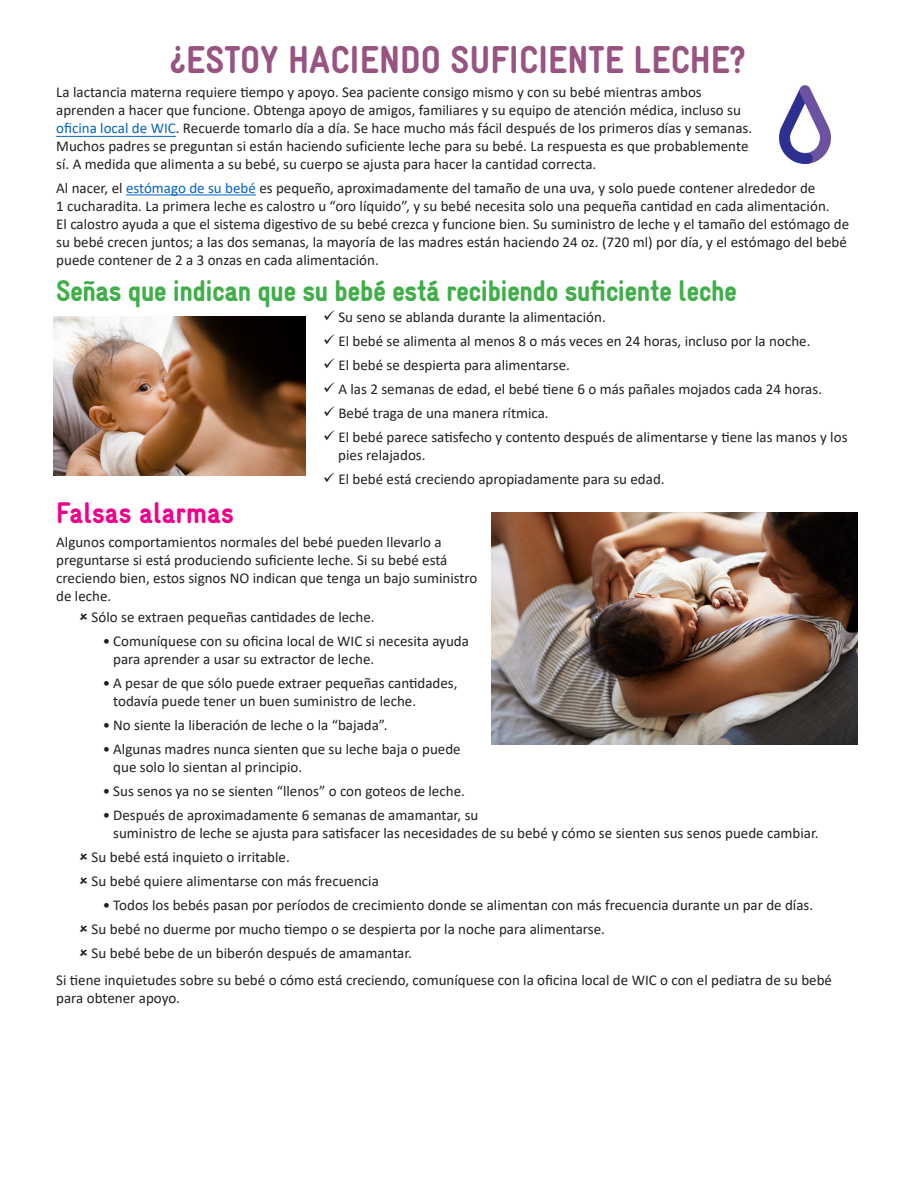
<style>
.page{position:relative;width:918px;height:1188px;background:#fff}
.page>*{position:absolute;margin:0;border:0;box-sizing:border-box;transform-origin:0 0}
.Head{font:900 39px "WIC Gravur Condensed";color:#985381}
.subhead{font:900 30px "WIC Gravur Condensed";letter-spacing:-.02em;color:#40ae49}
.subhead-2{font:900 30px "WIC Gravur Condensed";color:#ed028c}
.t1{font:15px/18px "Calibri";color:#231f20}
.s1{color:#0563c1}
</style>
<div class="page">
<img style="left:491px;top:513px;width:367px;height:231px">
<img style="left:53px;top:317px;width:252px;height:158px">
<img style="left:779px;top:85px;width:52px;height:79px">
<hr style="left:126px;top:194px;width:130px;height:1px;background:#0563c1">
<hr style="left:56px;top:136px;width:120px;height:1px;background:#0563c1">
<p class="Head" style="left:171px;top:38px;width:577px">¿ESTOY HACIENDO SUFICIENTE LECHE?</p>
<p class="t1" style="left:56px;top:83px;width:697px">La lactancia materna requiere tiempo y apoyo. Sea paciente consigo mismo y con su bebé mientras ambos aprenden a hacer que funcione. Obtenga apoyo de amigos, familiares y su equipo de atención médica, incluso su <span class="s1">oficina local de WIC</span>. Recuerde tomarlo día a día. Se hace mucho más fácil después de los primeros días y semanas.<br>Muchos padres se preguntan si están haciendo suficiente leche para su bebé. La respuesta es que probablemente sí. A medida que alimenta a su bebé, su cuerpo se ajusta para hacer la cantidad correcta.</p>
<p class="t1" style="left:56px;top:179px;width:795px">Al nacer, el <span class="s1">estómago de su bebé</span> es pequeño, aproximadamente del tamaño de una uva, y solo puede contener alrededor de<br>1 cucharadita. La primera leche es calostro u “oro líquido”, y su bebé necesita solo una pequeña cantidad en cada alimentación.<br>El calostro ayuda a que el sistema digestivo de su bebé crezca y funcione bien. Su suministro de leche y el tamaño del estómago de su bebé crecen juntos; a las dos semanas, la mayoría de las madres están haciendo 24 oz. (720 ml) por día, y el estómago del bebé puede contener de 2 a 3 onzas en cada alimentación.</p>
<p class="subhead" style="left:56px;top:274px;width:682px">Señas que indican que su bebé está recibiendo suficiente leche</p>
<p class="t1" style="left:338px;top:308px;width:269px">Su seno se ablanda durante la alimentación.</p>
<p class="t1" style="left:338px;top:332px;width:474px">El bebé se alimenta al menos 8 o más veces en 24 horas, incluso por la noche.</p>
<p class="t1" style="left:338px;top:356px;width:233px">El bebé se despierta para alimentarse.</p>
<p class="t1" style="left:338px;top:380px;width:485px">A las 2 semanas de edad, el bebé tiene 6 o más pañales mojados cada 24 horas.</p>
<p class="t1" style="left:338px;top:404px;width:212px">Bebé traga de una manera rítmica.</p>
<p class="t1" style="left:338px;top:428px;width:511px">El bebé parece satisfecho y contento después de alimentarse y tiene las manos y los pies relajados.</p>
<p class="t1" style="left:338px;top:470px;width:328px">El bebé está creciendo apropiadamente para su edad.</p>
<p class="subhead-2" style="left:56px;top:496px;width:179px">Falsas alarmas</p>
<p class="t1" style="left:56px;top:533px;width:423px">Algunos comportamientos normales del bebé pueden llevarlo a preguntarse si está produciendo suficiente leche. Si su bebé está creciendo bien, estos signos NO indican que tenga un bajo suministro de leche.</p>
<p class="t1" style="left:92px;top:608px;width:285px">Sólo se extraen pequeñas cantidades de leche.</p>
<p class="t1" style="left:113px;top:632px;width:357px;text-indent:-10px">• Comuníquese con su oficina local de WIC si necesita ayuda para aprender a usar su extractor de leche.</p>
<p class="t1" style="left:113px;top:674px;width:346px;text-indent:-10px">• A pesar de que sólo puede extraer pequeñas cantidades, todavía puede tener un buen suministro de leche.</p>
<p class="t1" style="left:103px;top:716px;width:286px">• No siente la liberación de leche o la “bajada”.</p>
<p class="t1" style="left:113px;top:740px;width:349px;text-indent:-10px">• Algunas madres nunca sienten que su leche baja o puede que solo lo sientan al principio.</p>
<p class="t1" style="left:103px;top:782px;width:364px">• Sus senos ya no se sienten “llenos” o con goteos de leche.</p>
<p class="t1" style="left:113px;top:806px;width:707px;text-indent:-10px">• Después de aproximadamente 6 semanas de amamantar, su<br>suministro de leche se ajusta para satisfacer las necesidades de su bebé y cómo se sienten sus senos puede cambiar.</p>
<p class="t1" style="left:92px;top:848px;width:200px">Su bebé está inquieto o irritable.</p>
<p class="t1" style="left:92px;top:872px;width:289px">Su bebé quiere alimentarse con más frecuencia</p>
<p class="t1" style="left:103px;top:896px;width:712px">• Todos los bebés pasan por períodos de crecimiento donde se alimentan con más frecuencia durante un par de días.</p>
<p class="t1" style="left:92px;top:920px;width:515px">Su bebé no duerme por mucho tiempo o se despierta por la noche para alimentarse.</p>
<p class="t1" style="left:92px;top:944px;width:322px">Su bebé bebe de un biberón después de amamantar.</p>
<p class="t1" style="left:56px;top:971px;width:777px">Si tiene inquietudes sobre su bebé o cómo está creciendo, comuníquese con la oficina local de WIC o con el pediatra de su bebé para obtener apoyo.</p>
</div>
